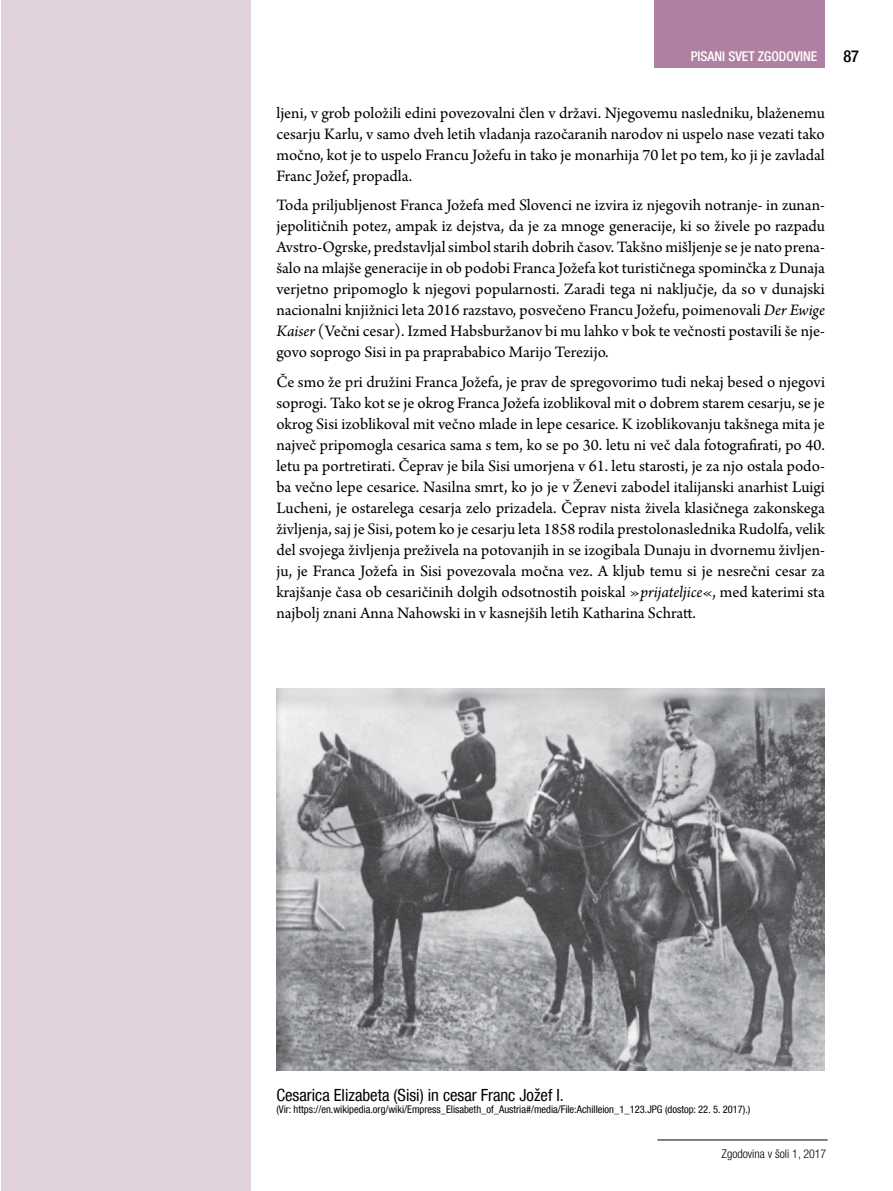
<style>
.page{position:relative;width:893px;height:1191px;background:#fff}
.page>*{position:absolute;margin:0;border:0;box-sizing:border-box;transform-origin:0 0}
.t1{font:16.8px/21px "Arno Pro";letter-spacing:-.005em;color:#000;text-align:justify}
.t2{font:condensed 16.8px "Helvetica Neue LT Com";color:#000}
.t3{font:500 condensed 16.5px "Helvetica Neue LT Com";color:#000}
.t4{font:500 condensed 13.5px "Helvetica Neue LT Com";color:#fff}
.t5{font:300 condensed 12px "Helvetica Neue LT Com";color:#000}
.t6{font:condensed 10.5px "Helvetica Neue LT Com";color:#000}
.s1{font-style:italic}
</style>
<div class="page">
<div style="left:1px;top:0;width:250px;height:1191px;background:#e1d2dd"></div>
<div style="left:655px;top:0;width:170px;height:68px;background:#af80a2"></div>
<hr style="left:657px;top:1139px;width:171px;height:1px;background:#000">
<img style="left:276px;top:688px;width:549px;height:382px">
<p class="t4" style="left:691px;top:48px;width:128px">PISANI SVET ZGODOVINE</p>
<p class="t3" style="left:843px;top:46px;width:17px">87</p>
<p class="t1" style="left:276px;top:103px;width:550px">ljeni, v grob položili edini povezovalni člen v državi. Njegovemu nasledniku, blaženemu cesarju Karlu, v samo dveh letih vladanja razočaranih narodov ni uspelo nase vezati tako močno, kot je to uspelo Francu Jožefu in tako je monarhija 70 let po tem, ko ji je zavladal Franc Jožef, propadla.</p>
<p class="t1" style="left:276px;top:196px;width:550px">Toda priljubljenost Franca Jožefa med Slovenci ne izvira iz njegovih notranje- in zunan&shy;jepolitičnih potez, ampak iz dejstva, da je za mnoge generacije, ki so živele po razpadu Avstro-Ogrske, predstavljal simbol starih dobrih časov. Takšno mišljenje se je nato prena&shy;šalo na mlajše generacije in ob podobi Franca Jožefa kot turističnega spominčka z Dunaja verjetno pripomoglo k njegovi popularnosti. Zaradi tega ni naključje, da so v dunajski nacionalni knjižnici leta 2016 razstavo, posvečeno Francu Jožefu, poimenovali <span class="s1">Der Ewige Kaiser</span> (Večni cesar). Izmed Habsburžanov bi mu lahko v bok te večnosti postavili še nje&shy;govo soprogo Sisi in pa praprababico Marijo Terezijo.</p>
<p class="t1" style="left:276px;top:372px;width:550px">Če smo že pri družini Franca Jožefa, je prav de spregovorimo tudi nekaj besed o njegovi soprogi. Tako kot se je okrog Franca Jožefa izoblikoval mit o dobrem starem cesarju, se je okrog Sisi izoblikoval mit večno mlade in lepe cesarice. K izoblikovanju takšnega mita je največ pripomogla cesarica sama s tem, ko se po 30. letu ni več dala fotografirati, po 40. letu pa portretirati. Čeprav je bila Sisi umorjena v 61. letu starosti, je za njo ostala podo&shy;ba večno lepe cesarice. Nasilna smrt, ko jo je v Ženevi zabodel italijanski anarhist Luigi Lucheni, je ostarelega cesarja zelo prizadela. Čeprav nista živela klasičnega zakonskega življenja, saj je Sisi, potem ko je cesarju leta 1858 rodila prestolonaslednika Rudolfa, velik del svojega življenja preživela na potovanjih in se izogibala Dunaju in dvornemu življen&shy;ju, je Franca Jožefa in Sisi povezovala močna vez. A kljub temu si je nesrečni cesar za krajšanje časa ob cesaričinih dolgih odsotnostih poiskal »<span class="s1">prijateljice</span>«, med katerimi sta najbolj znani Anna Nahowski in v kasnejših letih Katharina Schratt.</p>
<p class="t2" style="left:276px;top:1084px;width:289px">Cesarica Elizabeta (Sisi) in cesar Franc Jožef I.</p>
<p class="t6" style="left:276px;top:1103px;width:476px">(Vir: https://en.wikipedia.org/wiki/Empress_Elisabeth_of_Austria#/media/File:Achilleion_1_123.JPG (dostop: 22. 5. 2017).)</p>
<p class="t5" style="left:721px;top:1146px;width:106px">Zgodovina v šoli 1, 2017</p>
</div>
